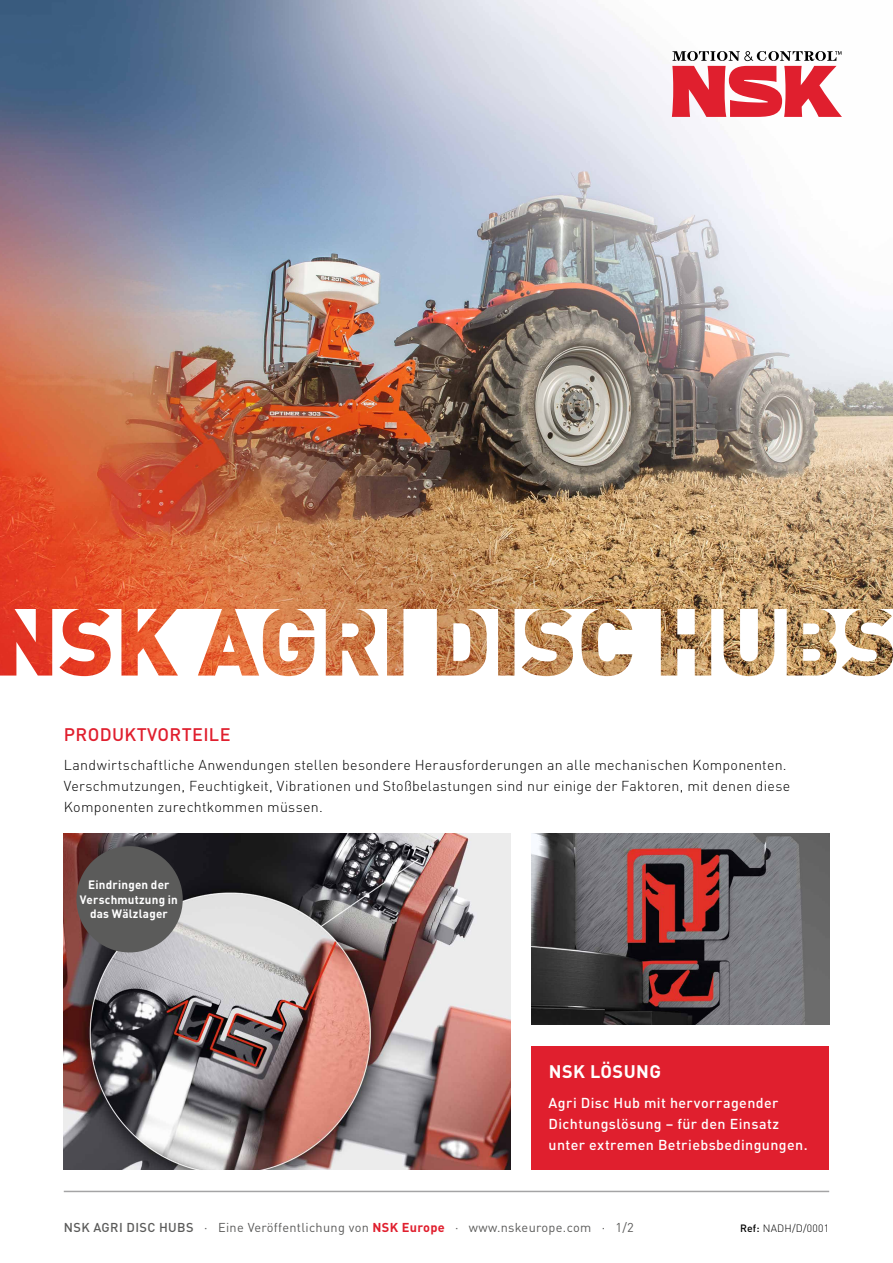
<style>
.page{position:relative;width:893px;height:1263px;background:#fff}
.page>*{position:absolute;margin:0;border:0;box-sizing:border-box;transform-origin:0 0}
.t1{font:500 18px "DIN Pro";letter-spacing:.02em;color:#e01f2e}
.t2{font:700 18px "DIN Pro";letter-spacing:.03em;color:#fff}
.t3{font:300 14.25px/21px "DIN Pro";letter-spacing:.015em;color:#000}
.t4{font:500 14.25px/21px "DIN Pro";letter-spacing:.03em;color:#fff}
.t5{font:12.75px "DIN Pro";letter-spacing:.025em;color:#5b5b5a}
.t6{font:700 12px/14.4px "DIN Pro";letter-spacing:.015em;color:#fff;text-align:center}
.t7{font:300 10.5px "DIN Pro";letter-spacing:.02em;color:#000}
.s1{font-weight:500}
.s2{font-weight:700;color:#e01f2e}
</style>
<div class="page">
<img style="left:59px;top:608px;width:834px;height:68px">
<img style="left:0;top:0;width:893px;height:608px">
<svg style="left:672px;top:51px;width:170px;height:66px"></svg>
<div style="left:531px;top:1046px;width:298px;height:123px;background:#e01f2e"></div>
<img style="left:64px;top:833px;width:446px;height:336px">
<img style="left:531px;top:833px;width:298px;height:192px">
<hr style="left:64px;top:1191px;width:765px;height:1px;background:#a4a4a5">
<div style="left:76px;top:846px;width:107px;height:106px;background:#5b5b5a;border-radius:50%"></div>
<p class="t1" style="left:64px;top:722px;width:168px">PRODUKTVORTEILE</p>
<p class="t3" style="left:64px;top:753px;width:728px">Landwirtschaftliche Anwendungen stellen besondere Herausforderungen an alle mechanischen Komponenten.<br>Verschmutzungen, Feuchtigkeit, Vibrationen und Stoßbelastungen sind nur einige der Faktoren, mit denen diese<br>Komponenten zurechtkommen müssen.</p>
<p class="t6" style="left:80px;top:876px;width:99px">Eindringen der<br>Verschmutzung in das Wälzlager</p>
<p class="t2" style="left:549px;top:1057px;width:114px">NSK LÖSUNG</p>
<p class="t4" style="left:549px;top:1092px;width:261px">Agri Disc Hub mit hervorragender<br>Dichtungslösung – für den Einsatz unter extremen Betriebsbedingungen.</p>
<p class="t5" style="left:64px;top:1217px;width:572px"><span class="s1">NSK AGRI DISC HUBS</span> · Eine Veröffentlichung von <span class="s2">NSK Europe</span> · www.nskeurope.com · 1/2</p>
<p class="t7" style="left:740px;top:1220px;width:91px"><span class="s1">Ref:</span> NADH/D/0001</p>
</div>
